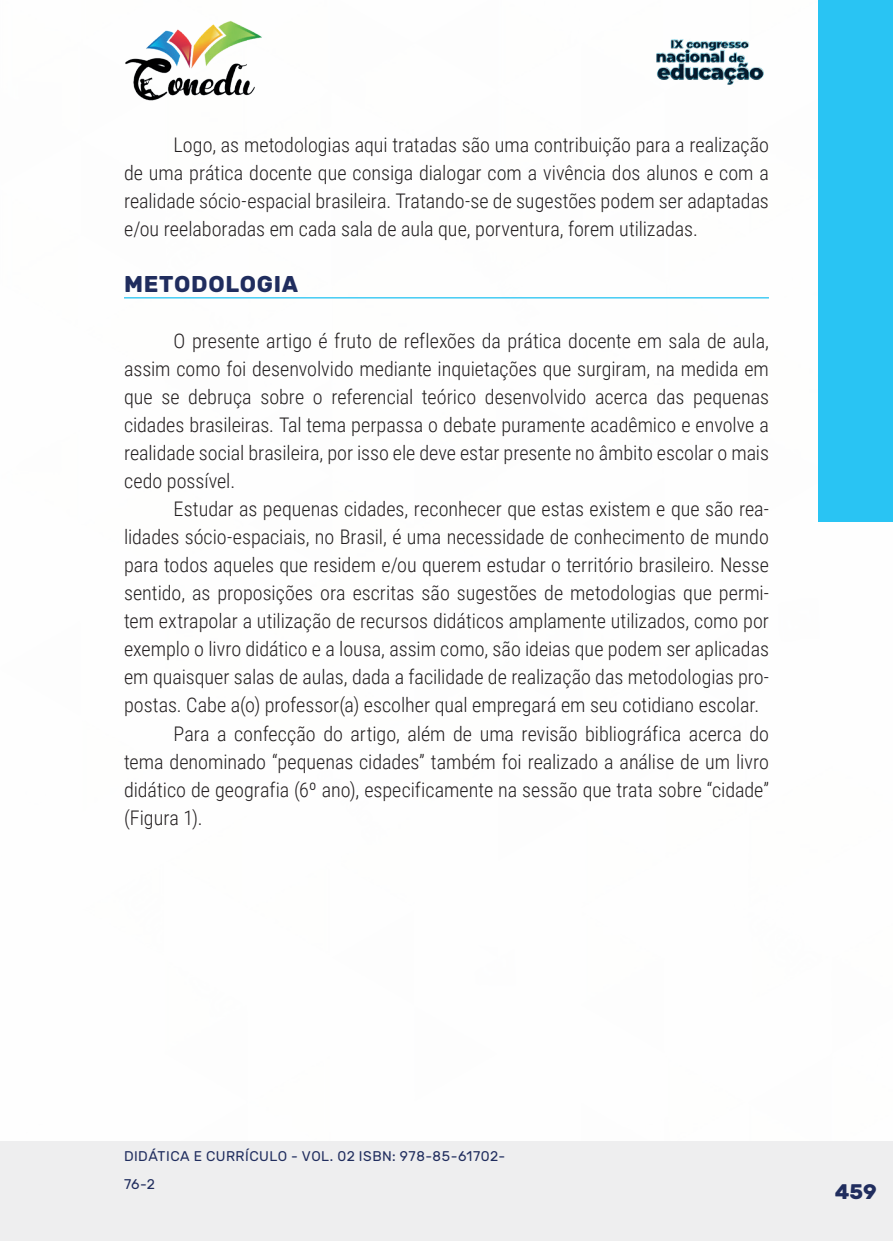
<style>
.page{position:relative;width:893px;height:1241px;background:#fff}
.page>*{position:absolute;margin:0;border:0;box-sizing:border-box;transform-origin:0 0}
._10_SUBTITULO{font:700 22.75px "Rubik";letter-spacing:.03em;color:#202d5e}
.t1{font:700 21px "Rubik";color:#202d5e}
._9_CORPO{font:300 20.12px/28px "Roboto Condensed";color:#231f20;text-align:justify}
.t2{font:14px/28px "Rubik";letter-spacing:.035em;color:#202d5e}
</style>
<div class="page">
<div style="left:0;top:1141px;width:893px;height:99px;background:#eeeeef"></div>
<div style="left:819px;top:0;width:74px;height:521px;background:#29c4f3"></div>
<img style="left:125px;top:20px;width:137px;height:81px">
<img style="left:656px;top:39px;width:108px;height:46px">
<hr style="left:124px;top:297px;width:645px;height:1px;background:#29c4f3">
<p class="_9_CORPO" style="left:124px;top:130px;width:646px;text-indent:50px">Logo, as metodologias aqui tratadas são uma contribuição para a realização de uma prática docente que consiga dialogar com a vivência dos alunos e com a realidade sócio-espacial brasileira. Tratando-se de sugestões podem ser adaptadas e/ou reelaboradas em cada sala de aula que, porventura, forem utilizadas.</p>
<p class="_10_SUBTITULO" style="left:124px;top:271px;width:176px">METODOLOGIA</p>
<p class="_9_CORPO" style="left:124px;top:326px;width:646px;text-indent:50px">O presente artigo é fruto de reflexões da prática docente em sala de aula, assim como foi desenvolvido mediante inquietações que surgiram, na medida em que se debruça sobre o referencial teórico desenvolvido acerca das pequenas cidades brasileiras. Tal tema perpassa o debate puramente acadêmico e envolve a realidade social brasileira, por isso ele deve estar presente no âmbito escolar o mais cedo possível.</p>
<p class="_9_CORPO" style="left:124px;top:494px;width:646px;text-indent:50px">Estudar as pequenas cidades, reconhecer que estas existem e que são rea&shy;lidades sócio-espaciais, no Brasil, é uma necessidade de conhecimento de mundo para todos aqueles que residem e/ou querem estudar o território brasileiro. Nesse sentido, as proposições ora escritas são sugestões de metodologias que permi&shy;tem extrapolar a utilização de recursos didáticos amplamente utilizados, como por exemplo o livro didático e a lousa, assim como, são ideias que podem ser aplicadas em quaisquer salas de aulas, dada a facilidade de realização das metodologias pro&shy;postas. Cabe a(o) professor(a) escolher qual empregará em seu cotidiano escolar.</p>
<p class="_9_CORPO" style="left:124px;top:718px;width:646px;text-indent:50px">Para a confecção do artigo, além de uma revisão bibliográfica acerca do tema denominado “pequenas cidades” também foi realizado a análise de um livro didático de geografia (6º ano), especificamente na sessão que trata sobre “cidade” (Figura 1).</p>
<p class="t2" style="left:124px;top:1142px;width:383px">DIDÁTICA E CURRÍCULO - VOL. 02 ISBN: 978-85-61702-<br>76-2</p>
<p class="t1" style="left:835px;top:1179px;width:44px">459</p>
</div>
